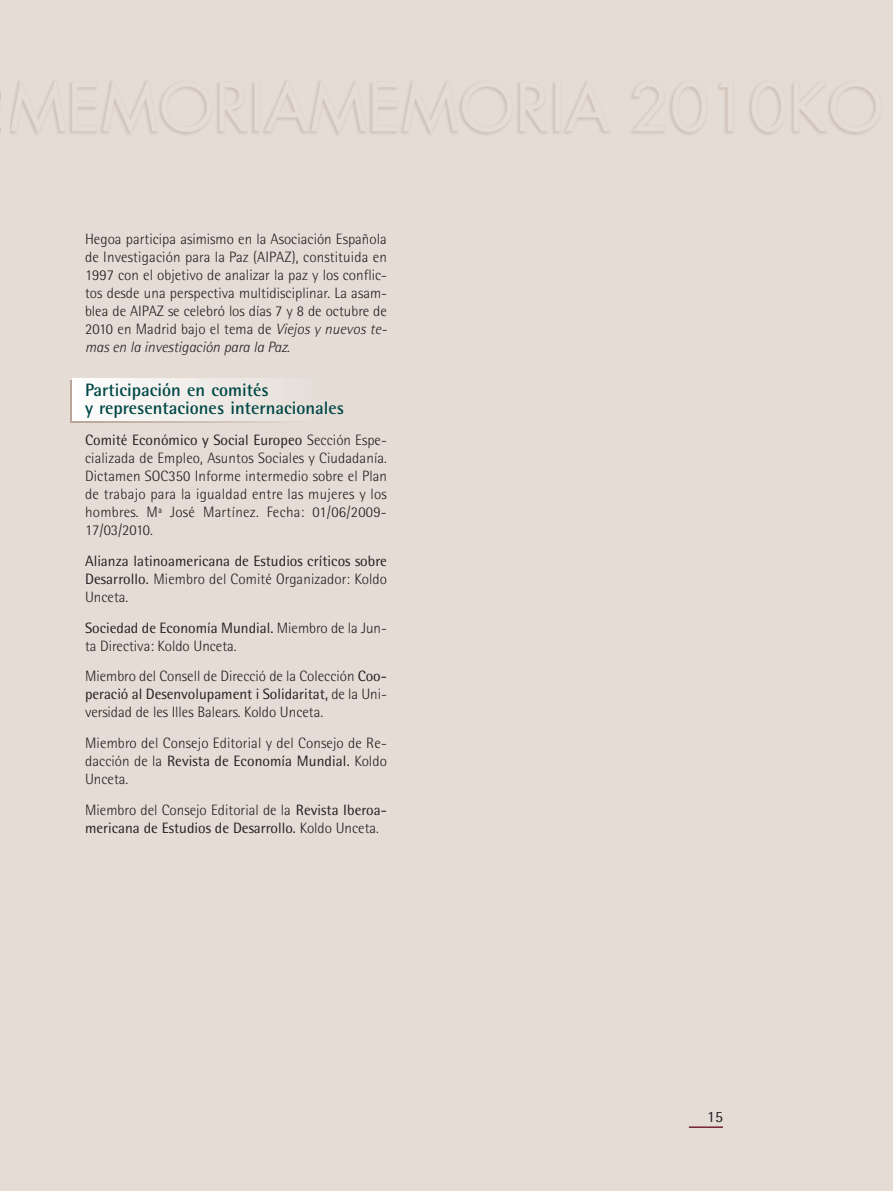
<style>
.page{position:relative;width:893px;height:1191px;background:#e4dcd5}
.page>*{position:absolute;margin:0;border:0;box-sizing:border-box;transform-origin:0 0}
.t1{font:700 18px/18px "Rotis Semi Sans";color:#004846}
.t2{font:15.75px "Rotis Semi Sans";color:#231f20}
.t3{font:300 15px/18px "Rotis Semi Sans";color:#231f20;text-align:justify}
.t4{font:15px/18px "Rotis Semi Sans";color:#231f20;text-align:justify}
.s1{font-style:italic}
.s2{font-weight:400}
.s3{font-weight:300}
</style>
<div class="page">
<hr style="left:689px;top:1126px;width:34px;height:2px;background:#742233">
<svg style="left:70px;top:380px;width:206px;height:43px"></svg>
<div style="left:72px;top:378px;width:255px;height:43px;background:linear-gradient(to right,#fefefe,#e4dcd5)"></div>
<img style="left:11px;top:81px;width:868px;height:54px">
<img style="left:0;top:92px;width:1px;height:41px">
<p class="t3" style="left:85px;top:232px;width:304px;text-align:left">Hegoa participa asimismo en la Asociación Española de Investigación para la Paz (AIPAZ), constituida en 1997 con el objetivo de analizar la paz y los conflic&shy;tos desde una perspectiva multidisciplinar. La asam&shy;blea de AIPAZ se celebró los días 7 y 8 de octubre de 2010 en Madrid bajo el tema de <span class="s1">Viejos y nuevos te&shy;mas en la investigación para la Paz</span>.</p>
<p class="t1" style="left:85px;top:382px;width:261px">Participación en comités<br>y representaciones internacionales</p>
<p class="t3" style="left:85px;top:432px;width:304px"><span class="s2">Comité Económico y Social Europeo</span> Sección Espe&shy;cializada de Empleo, Asuntos Sociales y Ciudadanía.<br>Dictamen SOC350 Informe intermedio sobre el Plan de trabajo para la igualdad entre las mujeres y los hombres. Mª José Martínez. Fecha: 01/06/2009- 17/03/2010.</p>
<p class="t4" style="left:85px;top:553px;width:303px">Alianza latinoamericana de Estudios críticos sobre Desarrollo. <span class="s3">Miembro del Comité Organizador: Koldo Unceta.</span></p>
<p class="t3" style="left:85px;top:620px;width:303px"><span class="s2">Sociedad de Economía Mundial.</span> Miembro de la Jun&shy;ta Directiva: Koldo Unceta.</p>
<p class="t3" style="left:85px;top:669px;width:303px">Miembro del Consell de Direcció de la Colección <span class="s2">Coo&shy;peració al Desenvolupament i Solidaritat,</span> de la Uni&shy;versidad de les Illes Balears. Koldo Unceta.</p>
<p class="t3" style="left:85px;top:735px;width:303px">Miembro del Consejo Editorial y del Consejo de Re&shy;dacción de la <span class="s2">Revista de Economía Mundial.</span> Koldo Unceta.</p>
<p class="t4" style="left:85px;top:802px;width:303px"><span class="s3">Miembro del Consejo Editorial de la</span> Revista Iberoa&shy;mericana de Estudios de Desarrollo. <span class="s3">Koldo Unceta.</span></p>
<p class="t2" style="left:707px;top:1111px;width:17px">15</p>
</div>
